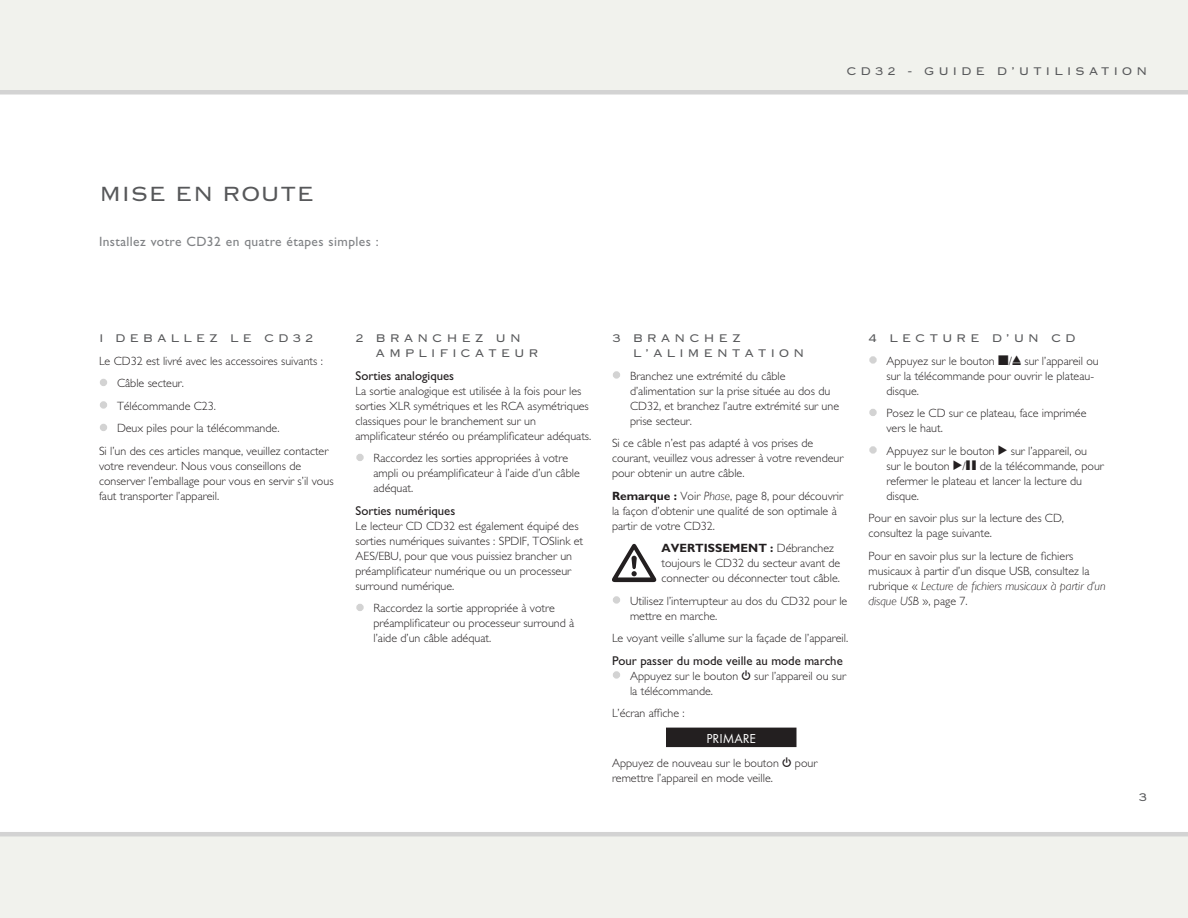
<style>
.page{position:relative;width:1188px;height:918px;background:#fff}
.page>*{position:absolute;margin:0;border:0;box-sizing:border-box;transform-origin:0 0}
.t1{font:27px "Lindgrensans";color:#57585a}
.t2{font:14.7px/15px "Lindgrensans";letter-spacing:.25em;color:#57585a}
.t3{font:13.5px "Gill Sans";letter-spacing:.03em;color:#808285}
.t4{font:13.5px "Futura T";color:#fff}
.t5{font:12.75px "Gill Sans";color:#231f20}
.t6{font:300 12px/15px "Gill Sans";color:#231f20}
.s1{font-size:18px;color:#d3d3d3}
.s2{font-weight:700}
.s3{font-style:italic}
.s4{font-family:"Hifi Controls";font-weight:400}
</style>
<div class="page">
<div style="left:0;top:0;width:1188px;height:94px;background:#f1f2ed"></div>
<div style="left:0;top:832px;width:1188px;height:86px;background:#f1f2ed"></div>
<div style="left:100px;top:379px;width:7px;height:7px;border:3px solid #d3d3d3;border-radius:50%"></div>
<div style="left:100px;top:401px;width:7px;height:8px;border:3px solid #d3d3d3;border-radius:50%"></div>
<div style="left:100px;top:424px;width:7px;height:7px;border:3px solid #d3d3d3;border-radius:50%"></div>
<div style="left:356px;top:454px;width:8px;height:7px;border:3px solid #d3d3d3;border-radius:50%"></div>
<div style="left:356px;top:604px;width:8px;height:7px;border:3px solid #d3d3d3;border-radius:50%"></div>
<div style="left:666px;top:728px;width:130px;height:19px;background:#231f20"></div>
<div style="left:613px;top:371px;width:7px;height:8px;border:3px solid #d3d3d3;border-radius:50%"></div>
<svg style="left:612px;top:544px;width:44px;height:38px"></svg>
<div style="left:613px;top:596px;width:7px;height:8px;border:3px solid #d3d3d3;border-radius:50%"></div>
<div style="left:613px;top:671px;width:7px;height:8px;border:3px solid #d3d3d3;border-radius:50%"></div>
<div style="left:869px;top:356px;width:8px;height:8px;border:3px solid #d3d3d3;border-radius:50%"></div>
<div style="left:869px;top:409px;width:8px;height:7px;border:3px solid #d3d3d3;border-radius:50%"></div>
<div style="left:869px;top:446px;width:8px;height:8px;border:3px solid #d3d3d3;border-radius:50%"></div>
<p class="t2" style="left:846px;top:63px;width:303px">CD32 - GUIDE D’UTILISATION</p>
<h1 class="t1" style="left:99px;top:180px;width:217px">MISE EN ROUTE</h1>
<p class="t3" style="left:99px;top:233px;width:281px">Installez votre CD32 en quatre étapes simples :</p>
<p class="t2" style="left:99px;top:330px;width:216px">1 DEBALLEZ LE CD32</p>
<p class="t6" style="left:99px;top:353px;width:225px">Le CD32 est livré avec les accessoires suivants :</p>
<p class="t6" style="left:99px;top:376px;width:87px"><span class="s1">•</span> Câble secteur.</p>
<p class="t6" style="left:99px;top:398px;width:119px"><span class="s1">•</span> Télécommande C23.</p>
<p class="t6" style="left:99px;top:417px;width:231px;line-height:22.5px"><span class="s1">•</span> Deux piles pour la télécommande.<br>Si l’un des ces articles manque, veuillez contacter</p>
<p class="t6" style="left:99px;top:458px;width:236px">votre revendeur. Nous vous conseillons de conserver l’emballage pour vous en servir s’il vous faut transporter l’appareil.</p>
<p class="t2" style="left:376px;top:330px;width:165px;text-indent:-20px">2 BRANCHEZ UN<br>AMPLIFICATEUR</p>
<p class="t5" style="left:356px;top:368px;width:100px">Sorties analogiques</p>
<p class="t6" style="left:356px;top:383px;width:237px">La sortie analogique est utilisée à la fois pour les sorties XLR symétriques et les RCA asymétriques classiques pour le branchement sur un amplificateur stéréo ou préamplificateur adéquats.</p>
<p class="t6" style="left:374px;top:451px;width:208px;text-indent:-18px"><span class="s1">•</span> Raccordez les sorties appropriées à votre ampli ou préamplificateur à l’aide d’un câble adéquat.</p>
<p class="t5" style="left:356px;top:503px;width:101px">Sorties numériques</p>
<p class="t6" style="left:356px;top:518px;width:229px">Le lecteur CD CD32 est également équipé des sorties numériques suivantes : SPDIF, TOSlink et AES/EBU, pour que vous puissiez brancher un préamplificateur numérique ou un processeur surround numérique.</p>
<p class="t6" style="left:374px;top:601px;width:202px;text-indent:-18px"><span class="s1">•</span> Raccordez la sortie appropriée à votre préamplificateur ou processeur surround à l’aide d’un câble adéquat.</p>
<p class="t2" style="left:633px;top:330px;width:173px;text-indent:-21px">3 BRANCHEZ<br>L’ALIMENTATION</p>
<p class="t6" style="left:630px;top:368px;width:211px;text-indent:-18px"><span class="s1">•</span> Branchez une extrémité du câble d’alimentation sur la prise située au dos du CD32, et branchez l’autre extrémité sur une prise secteur.</p>
<p class="t6" style="left:612px;top:436px;width:233px">Si ce câble n’est pas adapté à vos prises de courant, veuillez vous adresser à votre revendeur pour obtenir un autre câble.</p>
<p class="t6" style="left:612px;top:488px;width:233px"><span class="s2">Remarque :</span> Voir <span class="s3">Phase</span>, page 8, pour découvrir la façon d’obtenir une qualité de son optimale à partir de votre CD32.</p>
<p class="t6" style="left:661px;top:541px;width:180px"><span class="s2">AVERTISSEMENT :</span> Débranchez toujours le CD32 du secteur avant de connecter ou déconnecter tout câble.</p>
<p class="t6" style="left:630px;top:593px;width:219px;text-indent:-18px"><span class="s1">•</span> Utilisez l’interrupteur au dos du CD32 pour le mettre en marche.</p>
<p class="t6" style="left:612px;top:631px;width:238px">Le voyant veille s’allume sur la façade de l’appareil.</p>
<p class="t5" style="left:612px;top:653px;width:232px">Pour passer du mode veille au mode marche</p>
<p class="t6" style="left:630px;top:668px;width:218px;text-indent:-18px"><span class="s1">•</span> Appuyez sur le bouton <span class="s4">O</span> sur l’appareil ou sur la télécommande.</p>
<p class="t6" style="left:612px;top:706px;width:74px">L’écran affiche :</p>
<p class="t4" style="left:706px;top:730px;width:51px">PRIMARE</p>
<p class="t6" style="left:612px;top:755px;width:207px">Appuyez de nouveau sur le bouton <span class="s4">O</span> pour remettre l’appareil en mode veille.</p>
<p class="t2" style="left:868px;top:330px;width:209px">4 LECTURE D’UN CD</p>
<p class="t6" style="left:886px;top:353px;width:214px;text-indent:-18px"><span class="s1">•</span> Appuyez sur le bouton <span class="s4">*</span>/<span class="s4">å</span> sur l’appareil ou sur la télécommande pour ouvrir le plateau&shy;disque.</p>
<p class="t6" style="left:886px;top:406px;width:201px;text-indent:-18px"><span class="s1">•</span> Posez le CD sur ce plateau, face imprimée vers le haut.</p>
<p class="t6" style="left:886px;top:443px;width:219px;text-indent:-18px"><span class="s1">•</span> Appuyez sur le bouton <span class="s4">&gt;</span> sur l’appareil, ou sur le bouton <span class="s4">&gt;</span>/<span class="s4">=</span> de la télécommande, pour refermer le plateau et lancer la lecture du disque.</p>
<p class="t6" style="left:868px;top:511px;width:197px">Pour en savoir plus sur la lecture des CD, consultez la page suivante.</p>
<p class="t6" style="left:868px;top:548px;width:239px">Pour en savoir plus sur la lecture de fichiers musicaux à partir d’un disque USB, consultez la rubrique « <span class="s3">Lecture de fichiers musicaux à partir d’un disque USB</span> », page 7.</p>
<p class="t2" style="left:1139px;top:790px;width:10px">3</p>
</div>
